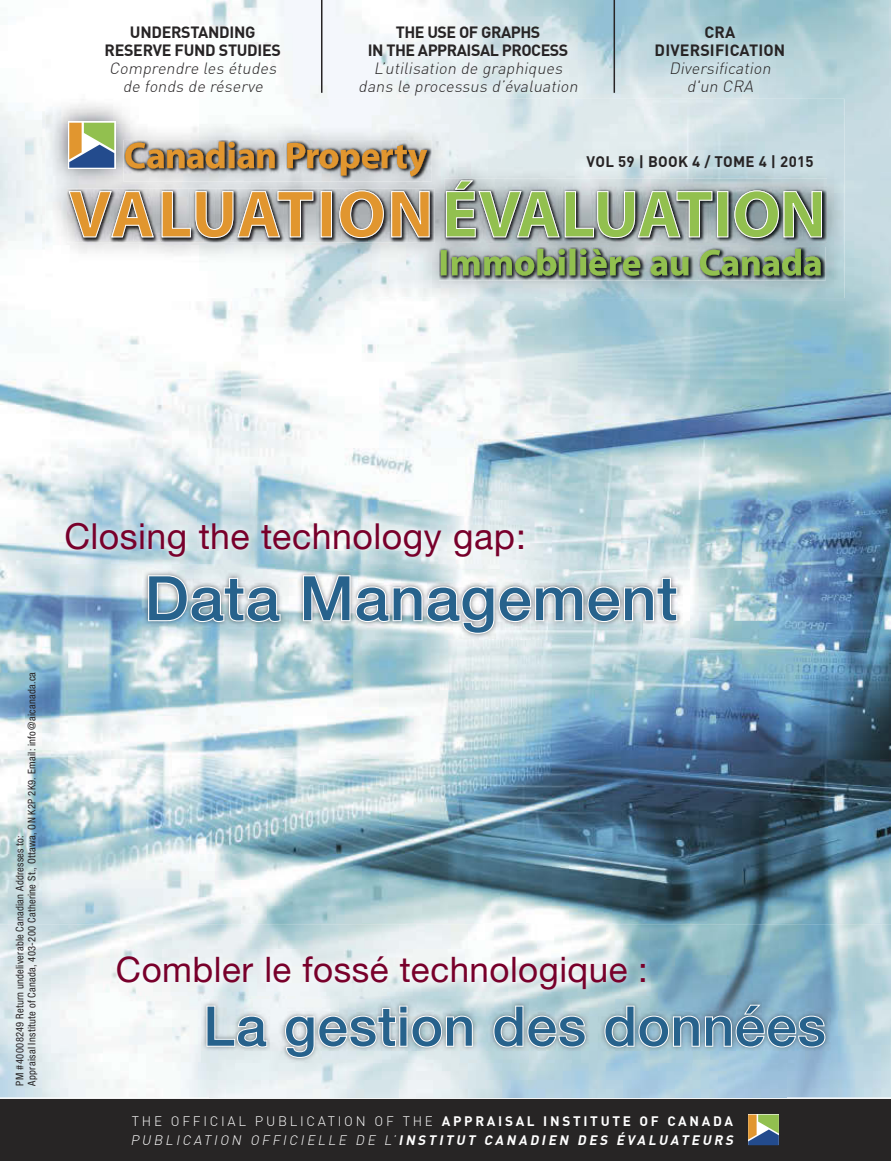
<style>
.page{position:relative;width:891px;height:1161px;background:#fff}
.page>*{position:absolute;margin:0;border:0;box-sizing:border-box;transform-origin:0 0}
.t1{font:500 61.35px "Helvetica Neue";letter-spacing:.015em;color:#27628c}
.t2{font:500 54.75px "Helvetica Neue";letter-spacing:.01em;color:#27628c}
.t3{font:35.7px "Helvetica Neue";letter-spacing:.01em;color:#78002b}
.t4{font:34.95px "Helvetica Neue";letter-spacing:.015em;color:#78002b}
.t5{font:italic 300 16.05px/17.9px "DIN";color:#272425;text-align:center}
.t6{font:700 16.05px/17.9px "DIN";letter-spacing:-.02em;color:#272425;text-align:center}
.t7{font:700 16.05px/17.9px "DIN";letter-spacing:.01em;color:#272425;text-align:center}
.t8{font:700 15px "DIN";letter-spacing:.02em;color:#272425}
.t9{font:italic 700 13.5px/19.5px "DIN";color:#fff}
.t10{font:condensed 10.5px/12px "Helvetica Neue";letter-spacing:.025em;color:#272425}
.s1{font-weight:300;font-style:normal}
.s2{font-style:normal}
.s3{font-weight:300}
</style>
<div class="page">
<img style="left:0;top:0;width:891px;height:924px">
<img style="left:209px;top:924px;width:682px;height:87px">
<img style="left:209px;top:1063px;width:578px;height:34px">
<img style="left:45px;top:99px;width:800px;height:199px">
<img style="left:59px;top:517px;width:471px;height:46px">
<img style="left:143px;top:571px;width:539px;height:68px">
<svg style="left:147px;top:574px;width:135px;height:49px"></svg>
<svg style="left:302px;top:574px;width:376px;height:61px"></svg>
<img style="left:111px;top:950px;width:540px;height:46px">
<img style="left:202px;top:1000px;width:628px;height:63px">
<svg style="left:205px;top:1005px;width:63px;height:44px;background:#ccd4d6"></svg>
<svg style="left:284px;top:1005px;width:190px;height:54px"></svg>
<svg style="left:492px;top:1005px;width:95px;height:44px"></svg>
<svg style="left:603px;top:1004px;width:223px;height:45px"></svg>
<div style="left:0;top:1099px;width:891px;height:62px;background:#272525"></div>
<img style="left:740px;top:1106px;width:47px;height:47px">
<svg style="left:748px;top:1115px;width:31px;height:30px"></svg>
<hr style="left:321px;top:0;width:1px;height:93px;background:#272425">
<hr style="left:614px;top:0;width:1px;height:93px;background:#272425">
<img style="left:439px;top:247px;width:387px;height:33px">
<svg style="left:441px;top:249px;width:380px;height:27px;background:#869f70"></svg>
<img style="left:444px;top:179px;width:383px;height:64px">
<svg style="left:446px;top:180px;width:376px;height:58px;background:#9eb48d"></svg>
<img style="left:67px;top:189px;width:368px;height:54px">
<svg style="left:68px;top:190px;width:362px;height:48px;background:#c2a57d"></svg>
<img style="left:123px;top:140px;width:309px;height:41px">
<svg style="left:125px;top:142px;width:302px;height:34px;background:#b49b78"></svg>
<svg style="left:68px;top:121px;width:47px;height:48px"></svg>
<svg style="left:69px;top:123px;width:45px;height:45px;background:#8d997c"></svg>
<h3 class="t6" style="left:105px;top:23px;width:178px">UNDERSTANDING<br>RESERVE FUND STUDIES</h3>
<h3 class="t5" style="left:109px;top:59px;width:172px">Comprendre les études de fonds de réserve</h3>
<h3 class="t6" style="left:368px;top:23px;width:202px">THE USE OF GRAPHS<br>IN THE APPRAISAL PROCESS</h3>
<h3 class="t5" style="left:358px;top:59px;width:225px">L’utilisation de graphiques dans le processus d’évaluation</h3>
<h3 class="t7" style="left:655px;top:23px;width:132px">CRA<br>DIVERSIFICATION</h3>
<h3 class="t5" style="left:669px;top:59px;width:107px">Diversification d'un CRA</h3>
<h3 class="t8" style="left:587px;top:152px;width:229px">VOL 59 | BOOK 4 / TOME 4 | 2015</h3>
<p class="t10" style="left:14px;top:1086px;width:415px;rotate:-90deg">PM #40008249 Return undeliverable Canadian Addresses to:<br>Appraisal Institute of Canada, 403-200 Catherine St., Ottawa, ON K2P 2K9. Email: info@aicanada.ca</p>
<h3 class="t3" style="left:64px;top:515px;width:463px">Closing the technology gap:</h3>
<h1 class="t1" style="left:145px;top:562px;width:535px">Data Management</h1>
<h3 class="t4" style="left:116px;top:948px;width:533px">Combler le fossé technologique :</h3>
<h2 class="t2" style="left:203px;top:994px;width:624px">La gestion des données</h2>
<p class="t9" style="left:130px;top:1110px;width:607px"><span class="s1">THE OFFICIAL PUBLICATION OF THE</span> <span class="s2">APPRAISAL INSTITUTE OF CANADA<br></span><span class="s3">PUBLICATION OFFICIELLE DE L’</span>INSTITUT CANADIEN DES ÉVALUATEURS</p>
</div>
